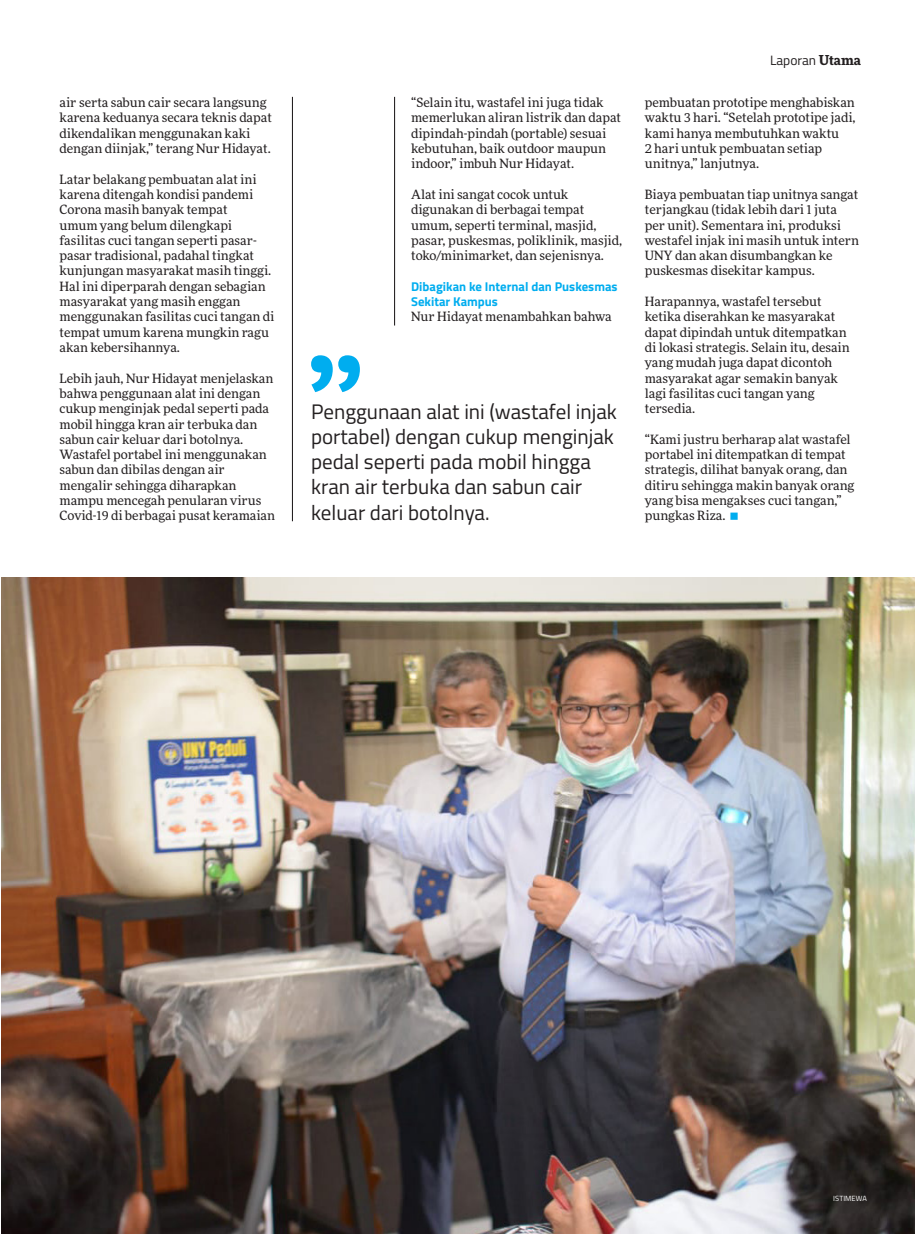
<style>
.page{position:relative;width:915px;height:1234px;background:#fff}
.page>*{position:absolute;margin:0;border:0;box-sizing:border-box;transform-origin:0 0}
.bt_1{font:21px/25.2px "Titillium";color:#231f20}
.t1{font:13.5px "Titillium";color:#231f20}
.bt_1-2{font:12.75px/15.3px "More Pro";color:#231f20}
.bt_1-3{font:700 12.75px/15.3px "Titillium";color:#00adef}
.t2{font:7.5px "Titillium";letter-spacing:.01em;color:#fff}
.s1{font-family:"More Pro";font-weight:700}
</style>
<div class="page">
<hr style="left:394px;top:97px;width:1px;height:228px;background:#231f20">
<hr style="left:292px;top:97px;width:1px;height:424px;background:#231f20">
<img style="left:2px;top:577px;width:912px;height:656px">
<svg style="left:311px;top:355px;width:49px;height:37px"></svg>
<p class="bt_1-2" style="left:60px;top:94px;width:214px">air serta sabun cair secara langsung karena keduanya secara teknis dapat dikendalikan menggunakan kaki dengan diinjak,” terang Nur Hidayat.</p>
<p class="bt_1-2" style="left:60px;top:171px;width:216px">Latar belakang pembuatan alat ini karena ditengah kondisi pandemi<br>Corona masih banyak tempat<br>umum yang belum dilengkapi fasilitas cuci tangan seperti pasar&shy;pasar tradisional, padahal tingkat kunjungan masyarakat masih tinggi.<br>Hal ini diperparah dengan sebagian masyarakat yang masih enggan menggunakan fasilitas cuci tangan di tempat umum karena mungkin ragu akan kebersihannya.</p>
<p class="bt_1-2" style="left:60px;top:370px;width:217px">Lebih jauh, Nur Hidayat menjelaskan bahwa penggunaan alat ini dengan cukup menginjak pedal seperti pada mobil hingga kran air terbuka dan sabun cair keluar dari botolnya.<br>Wastafel portabel ini menggunakan sabun dan dibilas dengan air mengalir sehingga diharapkan mampu mencegah penularan virus Covid-19 di berbagai pusat keramaian</p>
<p class="bt_1-2" style="left:411px;top:94px;width:211px">“Selain itu, wastafel ini juga tidak memerlukan aliran listrik dan dapat dipindah-pindah (portable) sesuai kebutuhan, baik outdoor maupun indoor,” imbuh Nur Hidayat.</p>
<p class="bt_1-2" style="left:411px;top:186px;width:212px">Alat ini sangat cocok untuk digunakan di berbagai tempat umum, seperti terminal, masjid, pasar, puskesmas, poliklinik, masjid, toko/minimarket, dan sejenisnya.</p>
<p class="bt_1-3" style="left:411px;top:278px;width:208px">Dibagikan ke Internal dan Puskesmas<br>Sekitar Kampus</p>
<p class="bt_1-2" style="left:411px;top:308px;width:202px">Nur Hidayat menambahkan bahwa</p>
<p class="bt_1" style="left:311px;top:397px;width:307px">Penggunaan alat ini (wastafel injak portabel) dengan cukup menginjak pedal seperti pada mobil hingga kran air terbuka dan sabun cair keluar dari botolnya.</p>
<p class="t1" style="left:769px;top:50px;width:92px">Laporan <span class="s1">Utama</span></p>
<p class="bt_1-2" style="left:644px;top:94px;width:212px">pembuatan prototipe menghabiskan waktu 3 hari. “Setelah prototipe jadi, kami hanya membutuhkan waktu<br>2 hari untuk pembuatan setiap unitnya,” lanjutnya.</p>
<p class="bt_1-2" style="left:644px;top:186px;width:215px">Biaya pembuatan tiap unitnya sangat terjangkau (tidak lebih dari 1 juta per unit). Sementara ini, produksi westafel injak ini masih untuk intern UNY dan akan disumbangkan ke puskesmas disekitar kampus.</p>
<p class="bt_1-2" style="left:644px;top:293px;width:206px">Harapannya, wastafel tersebut ketika diserahkan ke masyarakat dapat dipindah untuk ditempatkan di lokasi strategis. Selain itu, desain yang mudah juga dapat dicontoh masyarakat agar semakin banyak lagi fasilitas cuci tangan yang tersedia.</p>
<p class="bt_1-2" style="left:644px;top:431px;width:211px">“Kami justru berharap alat wastafel portabel ini ditempatkan di tempat strategis, dilihat banyak orang, dan ditiru sehingga makin banyak orang yang bisa mengakses cuci tangan,” pungkas Riza.</p>
<p class="t2" style="left:833px;top:1192px;width:35px">ISTIMEWA</p>
</div>
